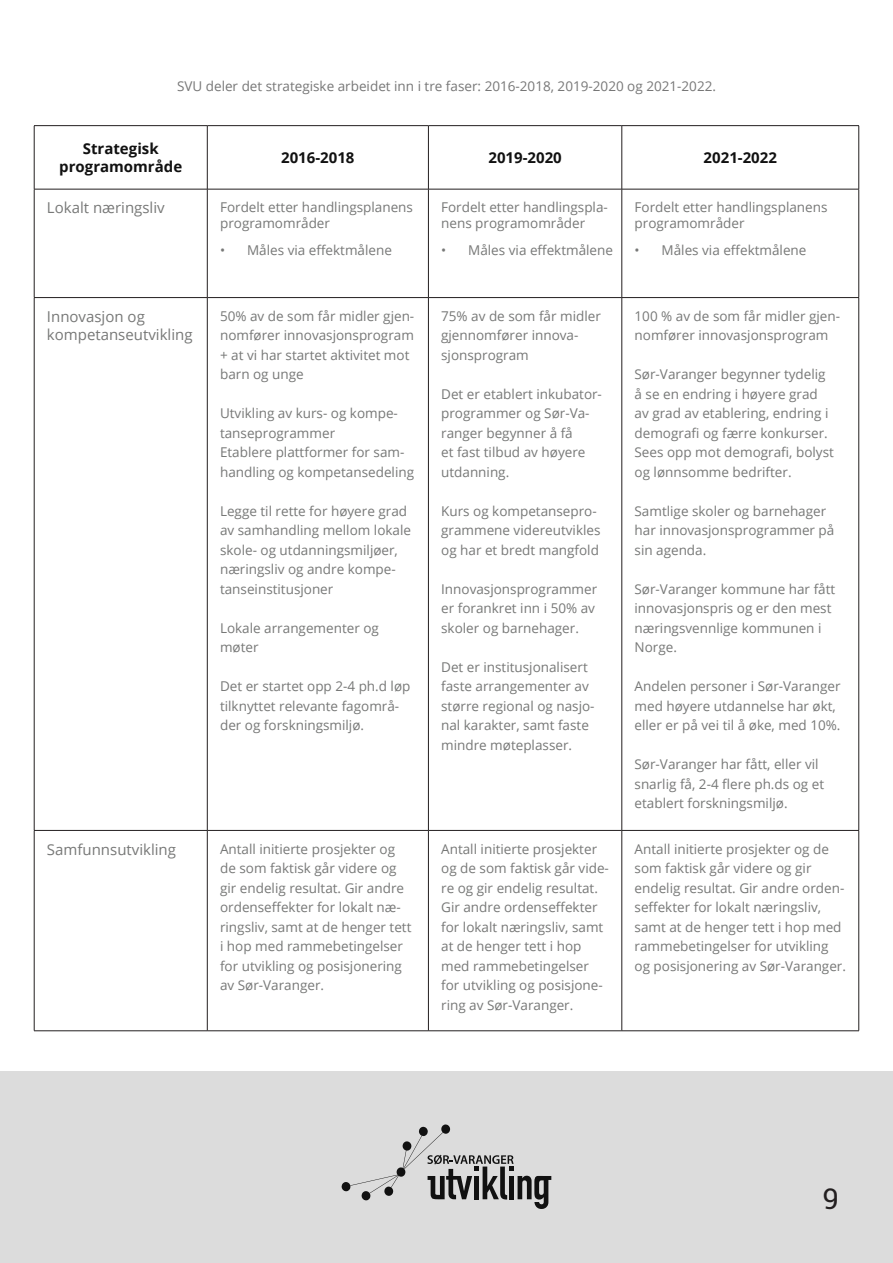
<style>
.page{position:relative;width:893px;height:1263px;background:#fff}
.page>*{position:absolute;margin:0;border:0;box-sizing:border-box;transform-origin:0 0}
.t1{font:28.5px "Roboto Slab";color:#231f20}
.t2{font:15px "Open Sans";color:#777877}
.t3{font:700 15px "Open Sans";color:#111}
.t4{font:13.5px/19.5px "Open Sans";color:#777877}
.t5{font:13.5px "Open Sans";color:#777}
</style>
<div class="page">
<hr style="left:34px;top:125px;width:173px;height:1px;background:#231f20">
<hr style="left:34px;top:126px;width:1px;height:63px;background:#231f20">
<hr style="left:207px;top:125px;width:221px;height:1px;background:#231f20">
<hr style="left:207px;top:126px;width:1px;height:63px;background:#231f20">
<hr style="left:428px;top:125px;width:194px;height:1px;background:#231f20">
<hr style="left:428px;top:126px;width:1px;height:63px;background:#231f20">
<hr style="left:622px;top:125px;width:237px;height:1px;background:#231f20">
<hr style="left:622px;top:126px;width:1px;height:63px;background:#231f20">
<hr style="left:858px;top:126px;width:1px;height:63px;background:#231f20">
<hr style="left:34px;top:189px;width:173px;height:1px;background:#231f20">
<hr style="left:207px;top:189px;width:221px;height:1px;background:#231f20">
<hr style="left:428px;top:189px;width:194px;height:1px;background:#231f20">
<hr style="left:622px;top:189px;width:237px;height:1px;background:#231f20">
<hr style="left:34px;top:189px;width:1px;height:108px;background:#231f20">
<hr style="left:207px;top:189px;width:1px;height:108px;background:#231f20">
<hr style="left:428px;top:189px;width:1px;height:108px;background:#231f20">
<hr style="left:622px;top:189px;width:1px;height:108px;background:#231f20">
<hr style="left:858px;top:189px;width:1px;height:108px;background:#231f20">
<hr style="left:34px;top:297px;width:173px;height:1px;background:#231f20">
<hr style="left:34px;top:298px;width:1px;height:532px;background:#231f20">
<hr style="left:207px;top:297px;width:221px;height:1px;background:#231f20">
<hr style="left:207px;top:298px;width:1px;height:532px;background:#231f20">
<hr style="left:428px;top:297px;width:194px;height:1px;background:#231f20">
<hr style="left:428px;top:298px;width:1px;height:532px;background:#231f20">
<hr style="left:622px;top:297px;width:237px;height:1px;background:#231f20">
<hr style="left:622px;top:298px;width:1px;height:532px;background:#231f20">
<hr style="left:858px;top:298px;width:1px;height:532px;background:#231f20">
<hr style="left:34px;top:830px;width:173px;height:1px;background:#231f20">
<hr style="left:34px;top:831px;width:1px;height:199px;background:#231f20">
<hr style="left:207px;top:830px;width:221px;height:1px;background:#231f20">
<hr style="left:207px;top:831px;width:1px;height:199px;background:#231f20">
<hr style="left:428px;top:830px;width:194px;height:1px;background:#231f20">
<hr style="left:428px;top:831px;width:1px;height:199px;background:#231f20">
<hr style="left:622px;top:830px;width:237px;height:1px;background:#231f20">
<hr style="left:622px;top:831px;width:1px;height:199px;background:#231f20">
<hr style="left:858px;top:831px;width:1px;height:199px;background:#231f20">
<hr style="left:34px;top:1030px;width:173px;height:1px;background:#231f20">
<hr style="left:207px;top:1030px;width:221px;height:1px;background:#231f20">
<hr style="left:428px;top:1030px;width:194px;height:1px;background:#231f20">
<hr style="left:622px;top:1030px;width:237px;height:1px;background:#231f20">
<div style="left:0;top:1071px;width:893px;height:192px;background:#dcdcdc"></div>
<svg style="left:419px;top:1126px;width:9px;height:10px"></svg>
<div style="left:441px;top:1124px;width:9px;height:10px;background:#111;border-radius:4px"></div>
<div style="left:341px;top:1182px;width:10px;height:9px;background:#111;border-radius:4px"></div>
<svg style="left:350px;top:1132px;width:201px;height:77px"></svg>
<p class="t5" style="left:177px;top:77px;width:540px">SVU deler det strategiske arbeidet inn i tre faser: 2016-2018, 2019-2020 og 2021-2022.</p>
<p class="t3" style="left:83px;top:138px;width:77px">Strategisk</p>
<p class="t3" style="left:59px;top:156px;width:124px">programområde</p>
<p class="t3" style="left:281px;top:147px;width:75px">2016-2018</p>
<p class="t3" style="left:488px;top:147px;width:75px">2019-2020</p>
<p class="t3" style="left:704px;top:147px;width:75px">2021-2022</p>
<p class="t2" style="left:47px;top:198px;width:119px">Lokalt næringsliv</p>
<p class="t4" style="left:220px;top:199px;width:194px;line-height:16.2px">Fordelt etter handlingsplanens programområder</p>
<p class="t4" style="left:220px;top:240px;width:173px">• Måles via effektmålene</p>
<p class="t4" style="left:441px;top:199px;width:168px;line-height:16.2px">Fordelt etter handlingspla&shy;nens programområder</p>
<p class="t4" style="left:441px;top:240px;width:173px">• Måles via effektmålene</p>
<p class="t4" style="left:635px;top:199px;width:194px;line-height:16.2px">Fordelt etter handlingsplanens programområder</p>
<p class="t4" style="left:635px;top:240px;width:173px">• Måles via effektmålene</p>
<p class="t2" style="left:47px;top:306px;width:99px">Innovasjon og</p>
<p class="t2" style="left:47px;top:324px;width:147px">kompetanseutvikling</p>
<p class="t4" style="left:220px;top:306px;width:196px">50% av de som får midler gjen&shy;nomfører innovasjonsprogram</p>
<p class="t4" style="left:220px;top:345px;width:191px">+ at vi har startet aktivitet mot barn og unge</p>
<p class="t4" style="left:220px;top:403px;width:179px">Utvikling av kurs- og kompe&shy;tanseprogrammer</p>
<p class="t4" style="left:220px;top:442px;width:196px">Etablere plattformer for sam&shy;handling og kompetansedeling</p>
<p class="t4" style="left:220px;top:501px;width:192px">Legge til rette for høyere grad av samhandling mellom lokale skole- og utdanningsmiljøer, næringsliv og andre kompe&shy;tanseinstitusjoner</p>
<p class="t4" style="left:220px;top:618px;width:160px">Lokale arrangementer og møter</p>
<p class="t4" style="left:220px;top:676px;width:192px">Det er startet opp 2-4 ph.d løp tilknyttet relevante fagområ&shy;der og forskningsmiljø.</p>
<p class="t4" style="left:441px;top:306px;width:161px">75% av de som får midler gjennomfører innova&shy;sjonsprogram</p>
<p class="t4" style="left:441px;top:384px;width:162px">Det er etablert inkubator&shy;programmer og Sør-Va&shy;ranger begynner å få<br>et fast tilbud av høyere utdanning.</p>
<p class="t4" style="left:441px;top:501px;width:161px">Kurs og kompetansepro&shy;grammene videreutvikles og har et bredt mangfold</p>
<p class="t4" style="left:441px;top:579px;width:158px">Innovasjonsprogrammer er forankret inn i 50% av skoler og barnehager.</p>
<p class="t4" style="left:441px;top:657px;width:155px">Det er institusjonalisert faste arrangementer av større regional og nasjo&shy;nal karakter, samt faste mindre møteplasser.</p>
<p class="t4" style="left:635px;top:306px;width:207px">100 % av de som får midler gjen&shy;nomfører innovasjonsprogram</p>
<p class="t4" style="left:635px;top:364px;width:201px">Sør-Varanger begynner tydelig å se en endring i høyere grad av grad av etablering, endring i demografi og færre konkurser.<br>Sees opp mot demografi, bolyst og lønnsomme bedrifter.</p>
<p class="t4" style="left:635px;top:501px;width:201px">Samtlige skoler og barnehager har innovasjonsprogrammer på sin agenda.</p>
<p class="t4" style="left:635px;top:579px;width:202px">Sør-Varanger kommune har fått innovasjonspris og er den mest næringsvennlige kommunen i<br>Norge.</p>
<p class="t4" style="left:635px;top:676px;width:207px">Andelen personer i Sør-Varanger med høyere utdannelse har økt, eller er på vei til å øke, med 10%.</p>
<p class="t4" style="left:635px;top:754px;width:191px">Sør-Varanger har fått, eller vil snarlig få, 2-4 flere ph.ds og et etablert forskningsmiljø.</p>
<p class="t2" style="left:47px;top:839px;width:131px">Samfunnsutvikling</p>
<p class="t4" style="left:220px;top:838px;width:193px">Antall initierte prosjekter og de som faktisk går videre og gir endelig resultat. Gir andre ordenseffekter for lokalt næ&shy;ringsliv, samt at de henger tett i hop med rammebetingelser for utvikling og posisjonering av Sør-Varanger.</p>
<p class="t4" style="left:441px;top:838px;width:169px">Antall initierte prosjekter og de som faktisk går vide&shy;re og gir endelig resultat.<br>Gir andre ordenseffekter for lokalt næringsliv, samt at de henger tett i hop med rammebetingelser for utvikling og posisjone&shy;ring av Sør-Varanger.</p>
<p class="t4" style="left:635px;top:838px;width:213px">Antall initierte prosjekter og de som faktisk går videre og gir endelig resultat. Gir andre orden&shy;seffekter for lokalt næringsliv, samt at de henger tett i hop med rammebetingelser for utvikling og posisjonering av Sør-Varanger.</p>
<h1 class="t1" style="left:823px;top:1179px;width:18px">9</h1>
</div>
